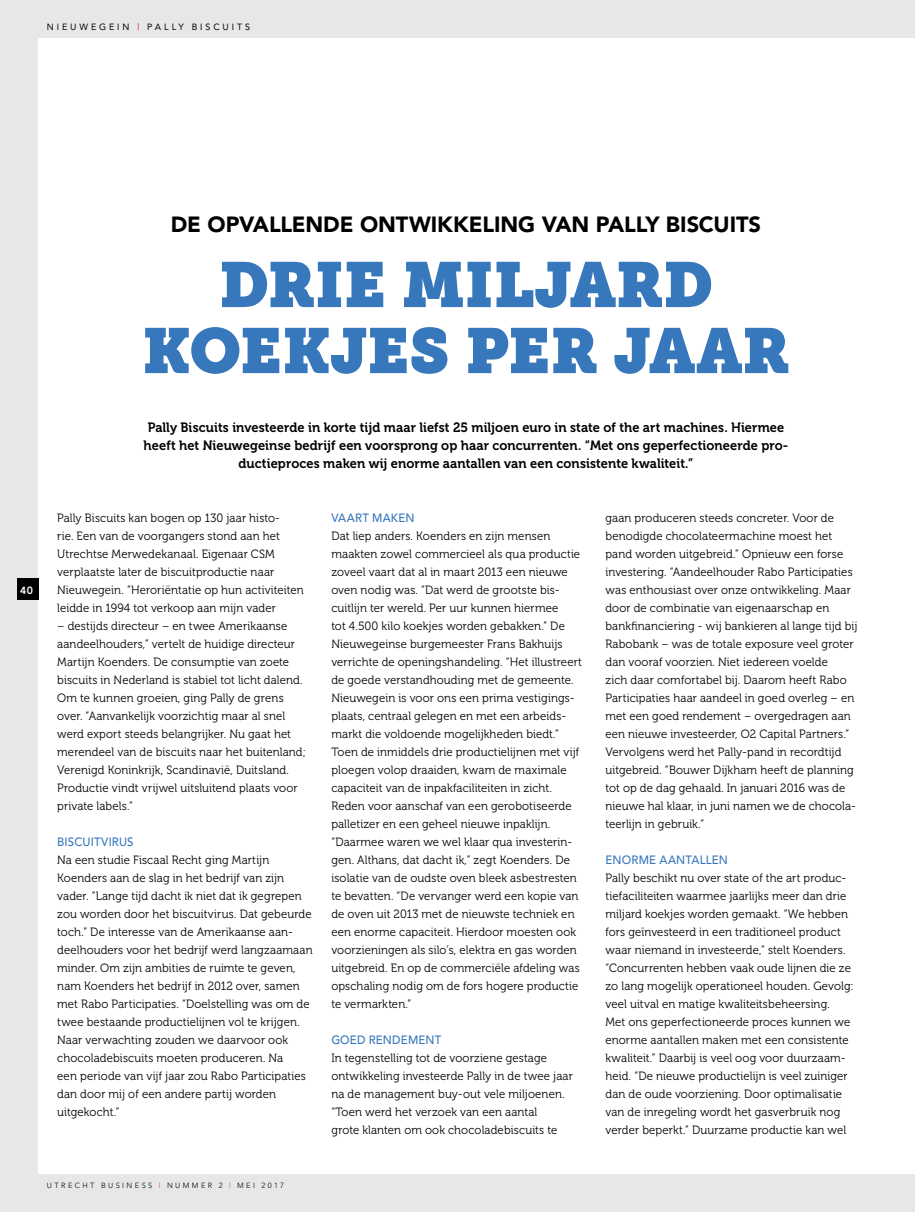
<style>
.page{position:relative;width:915px;height:1212px;background:#fff}
.page>*{position:absolute;margin:0;border:0;box-sizing:border-box;transform-origin:0 0}
.t1{font:63px/66px "Museo Slab";letter-spacing:-.01em;color:#3777bc;text-align:center}
.t2{font:900 21.9px "Avenir";letter-spacing:-.005em;color:#000}
.t3{font:13.5px/18px "Museo 700";letter-spacing:.005em;color:#000;text-align:center;scale:.95 1}
.t4{font:500 13.5px "Avenir";color:#fff}
.t5{font:12px/18px "Museo 300";letter-spacing:.01em;color:#000;scale:.95 1}
.t6{font:500 12px "Avenir";letter-spacing:.015em;color:#3777bc;scale:.95 1}
.t7{font:9px "Avenir";letter-spacing:.325em;color:#000}
.t8{font:300 7.5px "Avenir";letter-spacing:.32em;color:#000}
.s1{color:#d71d24}
.s2{font-weight:800;font-size:10.5px}
</style>
<div class="page">
<div style="left:0;top:0;width:914px;height:1212px;background:#e6e7e8"></div>
<div style="left:38px;top:38px;width:876px;height:1136px;background:#fff"></div>
<div style="left:17px;top:578px;width:21px;height:22px;background:#000"></div>
<p class="t7" style="left:47px;top:22px;width:205px">NIEUWEGEIN <span class="s1">|</span> PALLY BISCUITS</p>
<h2 class="t2" style="left:171px;top:211px;width:591px">DE OPVALLENDE ONTWIKKELING VAN PALLY BISCUITS</h2>
<h1 class="t1" style="left:142px;top:252px;width:649px">DRIE MILJARD<br>KOEKJES PER JAAR</h1>
<p class="t4" style="left:18px;top:582px;width:17px">40<span class="s2">40</span></p>
<p class="t3" style="left:143px;top:419px;width:680px">Pally Biscuits investeerde in korte tijd maar liefst 25 miljoen euro in state of the art machines. Hiermee heeft het Nieuwegeinse bedrijf een voorsprong op haar concurrenten. “Met ons geperfectioneerde pro&shy;ductieproces maken wij enorme aantallen van een consistente kwaliteit.”</p>
<p class="t5" style="left:57px;top:509px;width:261px">Pally Biscuits kan bogen op 130 jaar histo-<br>rie. Een van de voorgangers stond aan het Utrechtse Merwedekanaal. Eigenaar CSM verplaatste later de biscuitproductie naar Nieuwegein. “Heroriëntatie op hun activiteiten leidde in 1994 tot verkoop aan mijn vader</p>
<p class="t5" style="left:57px;top:617px;width:263px">– destijds directeur – en twee Amerikaanse aandeelhouders,” vertelt de huidige directeur Martijn Koenders. De consumptie van zoete biscuits in Nederland is stabiel tot licht dalend.<br>Om te kunnen groeien, ging Pally de grens over. “Aanvankelijk voorzichtig maar al snel werd export steeds belangrijker. Nu gaat het merendeel van de biscuits naar het buitenland; Verenigd Koninkrijk, Scandinavië, Duitsland.<br>Productie vindt vrijwel uitsluitend plaats voor private labels.”</p>
<p class="t6" style="left:57px;top:835px;width:82px">BISCUITVIRUS</p>
<p class="t5" style="left:57px;top:851px;width:270px">Na een studie Fiscaal Recht ging Martijn Koenders aan de slag in het bedrijf van zijn vader. “Lange tijd dacht ik niet dat ik gegrepen zou worden door het biscuitvirus. Dat gebeurde toch.” De interesse van de Amerikaanse aan&shy;deelhouders voor het bedrijf werd langzaamaan minder. Om zijn ambities de ruimte te geven, nam Koenders het bedrijf in 2012 over, samen met Rabo Participaties. “Doelstelling was om de twee bestaande productielijnen vol te krijgen.<br>Naar verwachting zouden we daarvoor ook chocoladebiscuits moeten produceren. Na<br>een periode van vijf jaar zou Rabo Participaties dan door mij of een andere partij worden uitgekocht.”</p>
<p class="t6" style="left:331px;top:511px;width:89px">VAART MAKEN</p>
<p class="t5" style="left:331px;top:527px;width:265px">Dat liep anders. Koenders en zijn mensen maakten zowel commercieel als qua productie zoveel vaart dat al in maart 2013 een nieuwe oven nodig was. “Dat werd de grootste bis&shy;cuitlijn ter wereld. Per uur kunnen hiermee<br>tot 4.500 kilo koekjes worden gebakken.” De Nieuwegeinse burgemeester Frans Bakhuijs verrichte de openingshandeling. “Het illustreert de goede verstandhouding met de gemeente.<br>Nieuwegein is voor ons een prima vestigings&shy;plaats, centraal gelegen en met een arbeids&shy;markt die voldoende mogelijkheden biedt.” Toen de inmiddels drie productielijnen met vijf ploegen volop draaiden, kwam de maximale capaciteit van de inpakfaciliteiten in zicht.<br>Reden voor aanschaf van een gerobotiseerde palletizer en een geheel nieuwe inpaklijn. “Daarmee waren we wel klaar qua investerin&shy;gen. Althans, dat dacht ik,” zegt Koenders. De isolatie van de oudste oven bleek asbestresten te bevatten. “De vervanger werd een kopie van de oven uit 2013 met de nieuwste techniek en een enorme capaciteit. Hierdoor moesten ook voorzieningen als silo’s, elektra en gas worden uitgebreid. En op de commerciële afdeling was opschaling nodig om de fors hogere productie te vermarkten.”</p>
<p class="t6" style="left:331px;top:1033px;width:117px">GOED RENDEMENT</p>
<p class="t5" style="left:331px;top:1049px;width:255px">In tegenstelling tot de voorziene gestage ontwikkeling investeerde Pally in de twee jaar na de management buy-out vele miljoenen. “Toen werd het verzoek van een aantal<br>grote klanten om ook chocoladebiscuits te</p>
<p class="t5" style="left:605px;top:509px;width:267px">gaan produceren steeds concreter. Voor de benodigde chocolateermachine moest het pand worden uitgebreid.” Opnieuw een forse investering. “Aandeelhouder Rabo Participaties was enthousiast over onze ontwikkeling. Maar door de combinatie van eigenaarschap en bankfinanciering - wij bankieren al lange tijd bij Rabobank – was de totale exposure veel groter dan vooraf voorzien. Niet iedereen voelde<br>zich daar comfortabel bij. Daarom heeft Rabo Participaties haar aandeel in goed overleg – en met een goed rendement – overgedragen aan een nieuwe investeerder, O2 Capital Partners.” Vervolgens werd het Pally-pand in recordtijd uitgebreid. “Bouwer Dijkham heeft de planning tot op de dag gehaald. In januari 2016 was de nieuwe hal klaar, in juni namen we de chocola&shy;teerlijn in gebruik.”</p>
<p class="t6" style="left:605px;top:853px;width:130px">ENORME AANTALLEN</p>
<p class="t5" style="left:605px;top:869px;width:263px">Pally beschikt nu over state of the art produc&shy;tiefaciliteiten waarmee jaarlijks meer dan drie miljard koekjes worden gemaakt. “We hebben fors geïnvesteerd in een traditioneel product waar niemand in investeerde,” stelt Koenders. “Concurrenten hebben vaak oude lijnen die ze zo lang mogelijk operationeel houden. Gevolg: veel uitval en matige kwaliteitsbeheersing.<br>Met ons geperfectioneerde proces kunnen we enorme aantallen maken met een consistente kwaliteit.” Daarbij is veel oog voor duurzaam&shy;heid. “De nieuwe productielijn is veel zuiniger dan de oude voorziening. Door optimalisatie van de inregeling wordt het gasverbruik nog verder beperkt.” Duurzame productie kan wel</p>
<p class="t8" style="left:47px;top:1181px;width:115px">UTRECHT BUSINESS <span class="s1">|</span></p>
<p class="t8" style="left:167px;top:1181px;width:65px">NUMMER 2 <span class="s1">|</span></p>
<p class="t8" style="left:237px;top:1181px;width:48px">MEI 2017</p>
</div>
